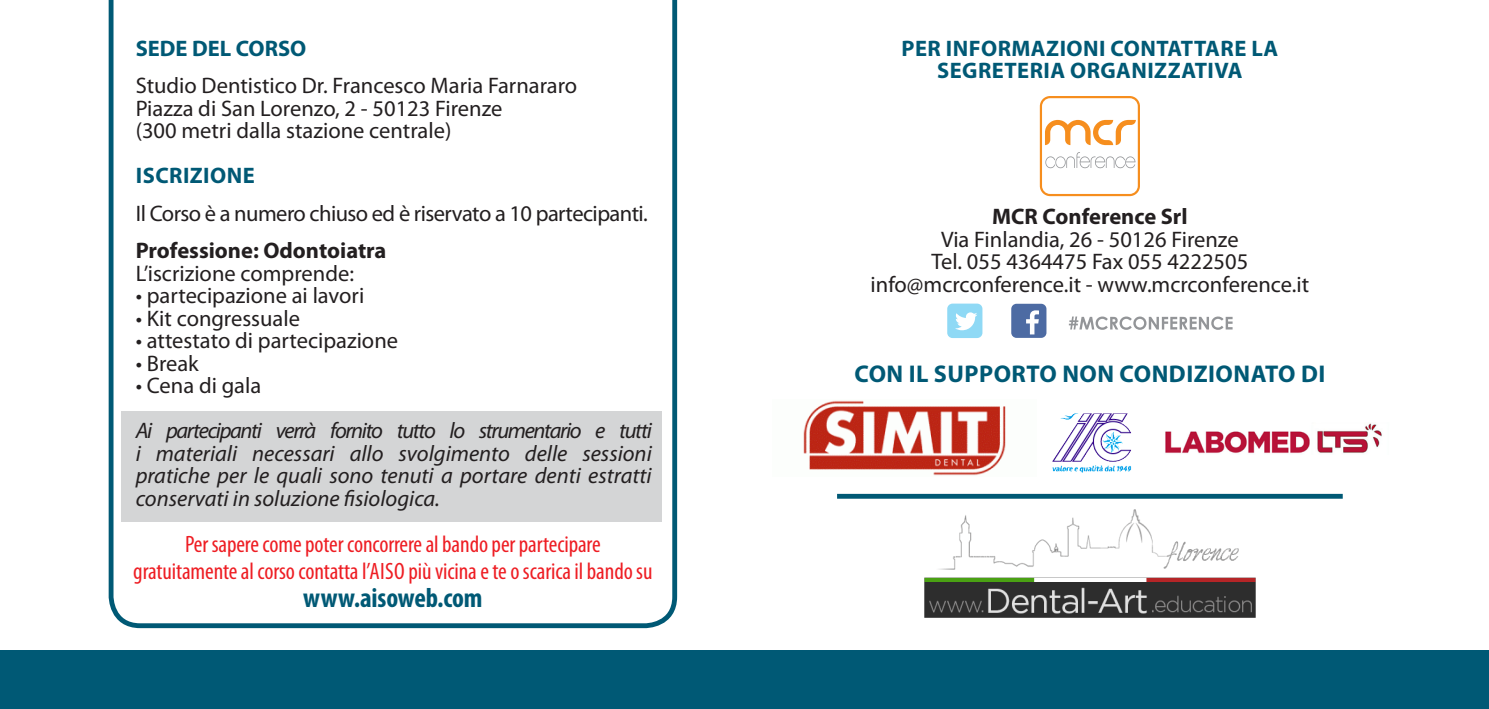
<style>
.page{position:relative;width:1489px;height:709px;background:#fff}
.page>*{position:absolute;margin:0;border:0;box-sizing:border-box;transform-origin:0 0}
.t1{font:700 condensed 27.5px "Myriad Pro";letter-spacing:-.005em;color:#005975}
.t2{font:700 24.25px "Myriad Pro";letter-spacing:.02em;color:#005975}
.t3{font:condensed 23.75px "Myriad Pro";letter-spacing:-.005em;color:#ee1d23}
.t4{font:22.5px "Myriad Pro";color:#231f20}
.t5{font:italic 22.5px/22.5px "Myriad Pro";letter-spacing:-.045em;color:#231f20}
.t6{font:italic 22.5px/22.5px "Myriad Pro";color:#231f20}
.t7{font:700 22.5px "Myriad Pro";letter-spacing:.02em;color:#005975}
.t8{font:22.5px "Myriad Pro";letter-spacing:-.025em;color:#231f20}
.t9{font:700 22.5px "Myriad Pro";color:#231f20}
.t10{font:700 22.5px "Myriad Pro";color:#005975}
</style>
<div class="page">
<div style="left:0;top:650px;width:1488px;height:59px;background:#005975"></div>
<svg style="left:109px;top:0;width:568px;height:628px"></svg>
<img style="left:924px;top:509px;width:332px;height:109px">
<img style="left:803px;top:400px;width:203px;height:76px">
<hr style="left:837px;top:494px;width:505px;height:4px;background:#005975">
<svg style="left:1039px;top:96px;width:100px;height:100px"></svg>
<svg style="left:1068px;top:316px;width:164px;height:14px"></svg>
<div style="left:1011px;top:304px;width:35px;height:34px;background:#4d6ba3;border-radius:5px"></div>
<svg style="left:1026px;top:310px;width:12px;height:24px"></svg>
<div style="left:947px;top:303px;width:35px;height:35px;background:#8fd9f5;border-radius:5px"></div>
<svg style="left:955px;top:312px;width:22px;height:18px"></svg>
<img style="left:1052px;top:413px;width:79px;height:49px">
<img style="left:1165px;top:423px;width:217px;height:31px">
<p class="t10" style="left:136px;top:33px;width:172px">SEDE DEL CORSO</p>
<p class="t4" style="left:136px;top:72px;width:443px">Studio Dentistico Dr. Francesco Maria Farnararo</p>
<p class="t4" style="left:136px;top:94px;width:368px">Piazza di San Lorenzo, 2 - 50123 Firenze</p>
<p class="t4" style="left:136px;top:117px;width:317px">(300 metri dalla stazione centrale)</p>
<p class="t7" style="left:136px;top:161px;width:120px">ISCRIZIONE</p>
<p class="t8" style="left:136px;top:199px;width:514px">Il Corso è a numero chiuso ed è riservato a 10 partecipanti.</p>
<p class="t9" style="left:136px;top:236px;width:252px">Professione: Odontoiatra</p>
<p class="t4" style="left:136px;top:259px;width:220px">L’iscrizione comprende:</p>
<p class="t4" style="left:136px;top:282px;width:230px">• partecipazione ai lavori</p>
<p class="t4" style="left:136px;top:304px;width:166px">• Kit congressuale</p>
<p class="t4" style="left:136px;top:327px;width:264px">• attestato di partecipazione</p>
<p class="t4" style="left:136px;top:349px;width:65px">• Break</p>
<p class="t4" style="left:136px;top:372px;width:127px">• Cena di gala</p>
<p class="t5" style="left:136px;top:419px;width:517px">Ai partecipanti verrà fornito tutto lo strumentario e tutti i materiali necessari allo svolgimento delle sessioni</p>
<p class="t6" style="left:136px;top:464px;width:517px">pratiche per le quali sono tenuti a portare denti estratti conservati in soluzione fisiologica.</p>
<p class="t3" style="left:185px;top:529px;width:417px">Per sapere come poter concorrere al bando per partecipare</p>
<p class="t3" style="left:133px;top:557px;width:520px">gratuitamente al corso contatta l’AISO più vicina e te o scarica il bando su</p>
<p class="t1" style="left:303px;top:580px;width:181px">www.aisoweb.com</p>
<p class="t7" style="left:901px;top:33px;width:378px">PER INFORMAZIONI CONTATTARE LA</p>
<p class="t7" style="left:937px;top:56px;width:307px">SEGRETERIA ORGANIZZATIVA</p>
<p class="t9" style="left:992px;top:202px;width:197px">MCR Conference Srl</p>
<p class="t4" style="left:941px;top:225px;width:299px">Via Finlandia, 26 - 50126 Firenze</p>
<p class="t4" style="left:931px;top:248px;width:318px">Tel. 055 4364475 Fax 055 4222505</p>
<p class="t4" style="left:870px;top:270px;width:440px">info@mcrconference.it - www.mcrconference.it</p>
<p class="t2" style="left:854px;top:358px;width:472px">CON IL SUPPORTO NON CONDIZIONATO DI</p>
</div>
